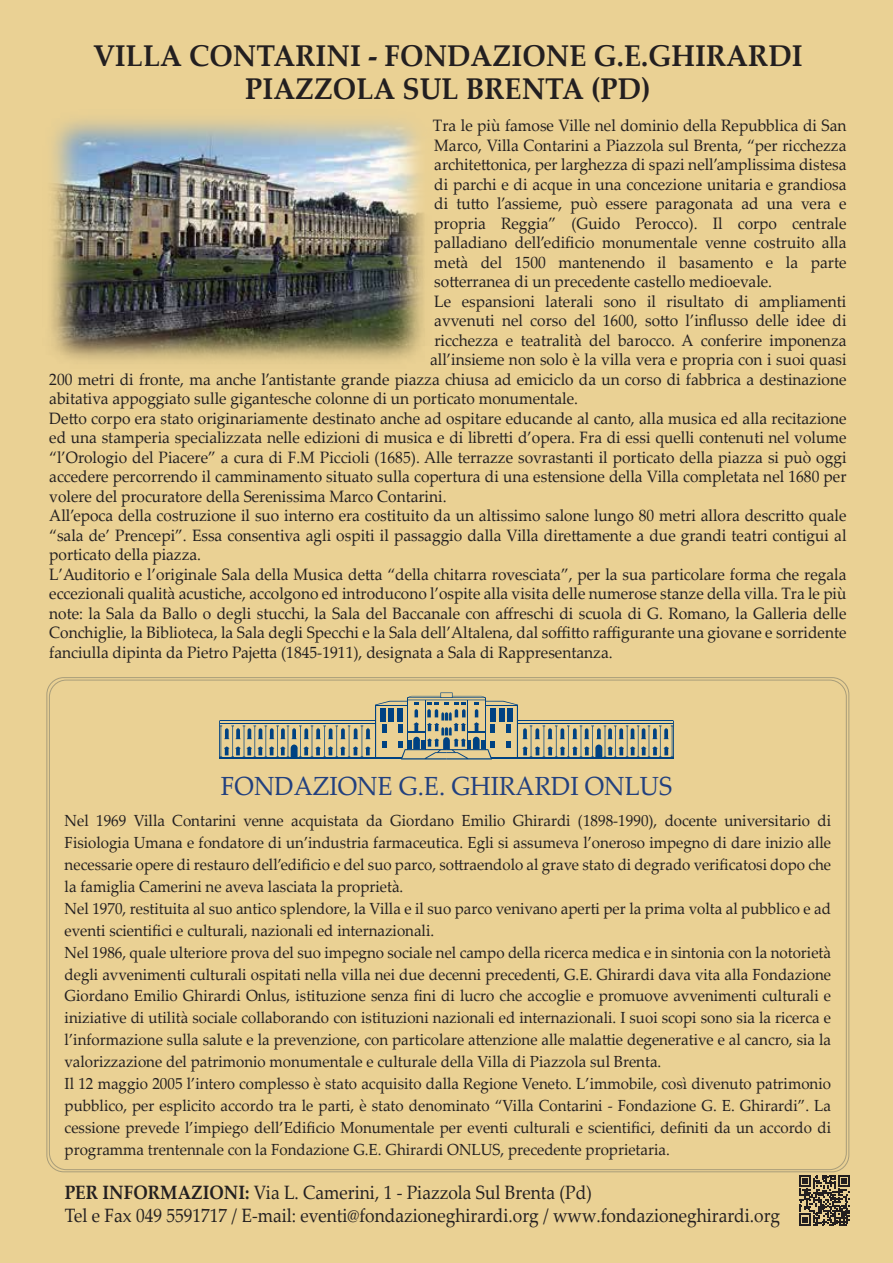
<style>
.page{position:relative;width:893px;height:1263px;background:#ead194}
.page>*{position:absolute;margin:0;border:0;box-sizing:border-box;transform-origin:0 0}
.t1{font:700 30px/33.2px "Palatino Linotype";color:#231f20;text-align:center;scale:.94 1}
.t2{font:26.25px "Palatino Linotype";color:#22407f;scale:.94 1}
.t3{font:19.35px/22.5px "Palatino Linotype";color:#231f20;scale:.9 1}
.t4{font:16.5px "Palatino Linotype";color:#231f20;scale:.94 1}
.t5{font:16.05px/21.9px "Palatino Linotype";color:#231f20;scale:.94 1}
.s1{font-weight:700}
</style>
<div class="page">
<svg style="left:799px;top:1175px;width:51px;height:51px"></svg>
<svg style="left:219px;top:692px;width:455px;height:67px"></svg>
<img style="left:51px;top:119px;width:373px;height:242px">
<h1 class="t1" style="left:93px;top:38px;width:756px">VILLA CONTARINI - FONDAZIONE G.E.GHIRARDI<br>PIAZZOLA SUL BRENTA (PD)</h1>
<p class="t4" style="left:433px;top:114px;width:441px">Tra le più famose Ville nel dominio della Repubblica di San</p>
<p class="t4" style="left:434px;top:133px;width:440px">Marco, Villa Contarini a Piazzola sul Brenta, “per ricchezza</p>
<p class="t4" style="left:434px;top:153px;width:440px">architettonica, per larghezza di spazi nell’amplissima distesa</p>
<p class="t4" style="left:434px;top:172px;width:440px">di parchi e di acque in una concezione unitaria e grandiosa</p>
<p class="t4" style="left:434px;top:192px;width:440px">di tutto l’assieme, può essere paragonata ad una vera e</p>
<p class="t4" style="left:434px;top:211px;width:440px">propria Reggia” (Guido Perocco). Il corpo centrale</p>
<p class="t4" style="left:434px;top:231px;width:440px">palladiano dell’edificio monumentale venne costruito alla</p>
<p class="t4" style="left:434px;top:250px;width:440px">metà del 1500 mantenendo il basamento e la parte</p>
<p class="t4" style="left:434px;top:270px;width:361px">sotterranea di un precedente castello medioevale.</p>
<p class="t4" style="left:434px;top:289px;width:440px">Le espansioni laterali sono il risultato di ampliamenti</p>
<p class="t4" style="left:434px;top:309px;width:440px">avvenuti nel corso del 1600, sotto l’influsso delle idee di</p>
<p class="t4" style="left:434px;top:328px;width:440px">ricchezza e teatralità del barocco. A conferire imponenza</p>
<p class="t4" style="left:430px;top:348px;width:444px">all’insieme non solo è la villa vera e propria con i suoi quasi</p>
<p class="t4" style="left:49px;top:367px;width:850px">200 metri di fronte, ma anche l’antistante grande piazza chiusa ad emiciclo da un corso di fabbrica a destinazione</p>
<p class="t4" style="left:49px;top:387px;width:564px">abitativa appoggiato sulle gigantesche colonne di un porticato monumentale.</p>
<p class="t4" style="left:49px;top:406px;width:850px">Detto corpo era stato originariamente destinato anche ad ospitare educande al canto, alla musica ed alla recitazione</p>
<p class="t4" style="left:49px;top:426px;width:850px">ed una stamperia specializzata nelle edizioni di musica e di libretti d’opera. Fra di essi quelli contenuti nel volume</p>
<p class="t4" style="left:49px;top:445px;width:850px">“l’Orologio del Piacere” a cura di F.M Piccioli (1685). Alle terrazze sovrastanti il porticato della piazza si può oggi</p>
<p class="t4" style="left:49px;top:465px;width:850px">accedere percorrendo il camminamento situato sulla copertura di una estensione della Villa completata nel 1680 per</p>
<p class="t4" style="left:49px;top:484px;width:424px">volere del procuratore della Serenissima Marco Contarini.</p>
<p class="t4" style="left:49px;top:504px;width:850px">All’epoca della costruzione il suo interno era costituito da un altissimo salone lungo 80 metri allora descritto quale</p>
<p class="t4" style="left:49px;top:523px;width:850px">“sala de’ Prencepi”. Essa consentiva agli ospiti il passaggio dalla Villa direttamente a due grandi teatri contigui al</p>
<p class="t4" style="left:49px;top:543px;width:163px">porticato della piazza.</p>
<p class="t4" style="left:49px;top:562px;width:850px">L’Auditorio e l’originale Sala della Musica detta “della chitarra rovesciata”, per la sua particolare forma che regala</p>
<p class="t4" style="left:49px;top:582px;width:850px">eccezionali qualità acustiche, accolgono ed introducono l’ospite alla visita delle numerose stanze della villa. Tra le più</p>
<p class="t4" style="left:49px;top:601px;width:850px">note: la Sala da Ballo o degli stucchi, la Sala del Baccanale con affreschi di scuola di G. Romano, la Galleria delle</p>
<p class="t4" style="left:49px;top:621px;width:850px">Conchiglie, la Biblioteca, la Sala degli Specchi e la Sala dell’Altalena, dal soffitto raffigurante una giovane e sorridente</p>
<p class="t4" style="left:49px;top:640px;width:601px">fanciulla dipinta da Pietro Pajetta (1845-1911), designata a Sala di Rappresentanza.</p>
<h2 class="t2" style="left:221px;top:767px;width:481px">FONDAZIONE G.E. GHIRARDI ONLUS</h2>
<p class="t5" style="left:65px;top:809px;width:817px">Nel 1969 Villa Contarini venne acquistata da Giordano Emilio Ghirardi (1898-1990), docente universitario di Fisiologia Umana e fondatore di un’industria farmaceutica. Egli si assumeva l’oneroso impegno di dare inizio alle necessarie opere di restauro dell’edificio e del suo parco, sottraendolo al grave stato di degrado verificatosi dopo che la famiglia Camerini ne aveva lasciata la proprietà.<br>Nel 1970, restituita al suo antico splendore, la Villa e il suo parco venivano aperti per la prima volta al pubblico e ad eventi scientifici e culturali, nazionali ed internazionali.<br>Nel 1986, quale ulteriore prova del suo impegno sociale nel campo della ricerca medica e in sintonia con la notorietà degli avvenimenti culturali ospitati nella villa nei due decenni precedenti, G.E. Ghirardi dava vita alla Fondazione Giordano Emilio Ghirardi Onlus, istituzione senza fini di lucro che accoglie e promuove avvenimenti culturali e iniziative di utilità sociale collaborando con istituzioni nazionali ed internazionali. I suoi scopi sono sia la ricerca e l’informazione sulla salute e la prevenzione, con particolare attenzione alle malattie degenerative e al cancro, sia la valorizzazione del patrimonio monumentale e culturale della Villa di Piazzola sul Brenta.<br>Il 12 maggio 2005 l’intero complesso è stato acquisito dalla Regione Veneto. L’immobile, così divenuto patrimonio pubblico, per esplicito accordo tra le parti, è stato denominato “Villa Contarini - Fondazione G. E. Ghirardi”. La cessione prevede l’impiego dell’Edificio Monumentale per eventi culturali e scientifici, definiti da un accordo di programma trentennale con la Fondazione G.E. Ghirardi ONLUS, precedente proprietaria.</p>
<p class="t3" style="left:65px;top:1180px;width:797px"><span class="s1">PER INFORMAZIONI:</span> Via L. Camerini, 1 - Piazzola Sul Brenta (Pd)<br>Tel e Fax 049 5591717 / E-mail: eventi@fondazioneghirardi.org / www.fondazioneghirardi.org</p>
</div>
